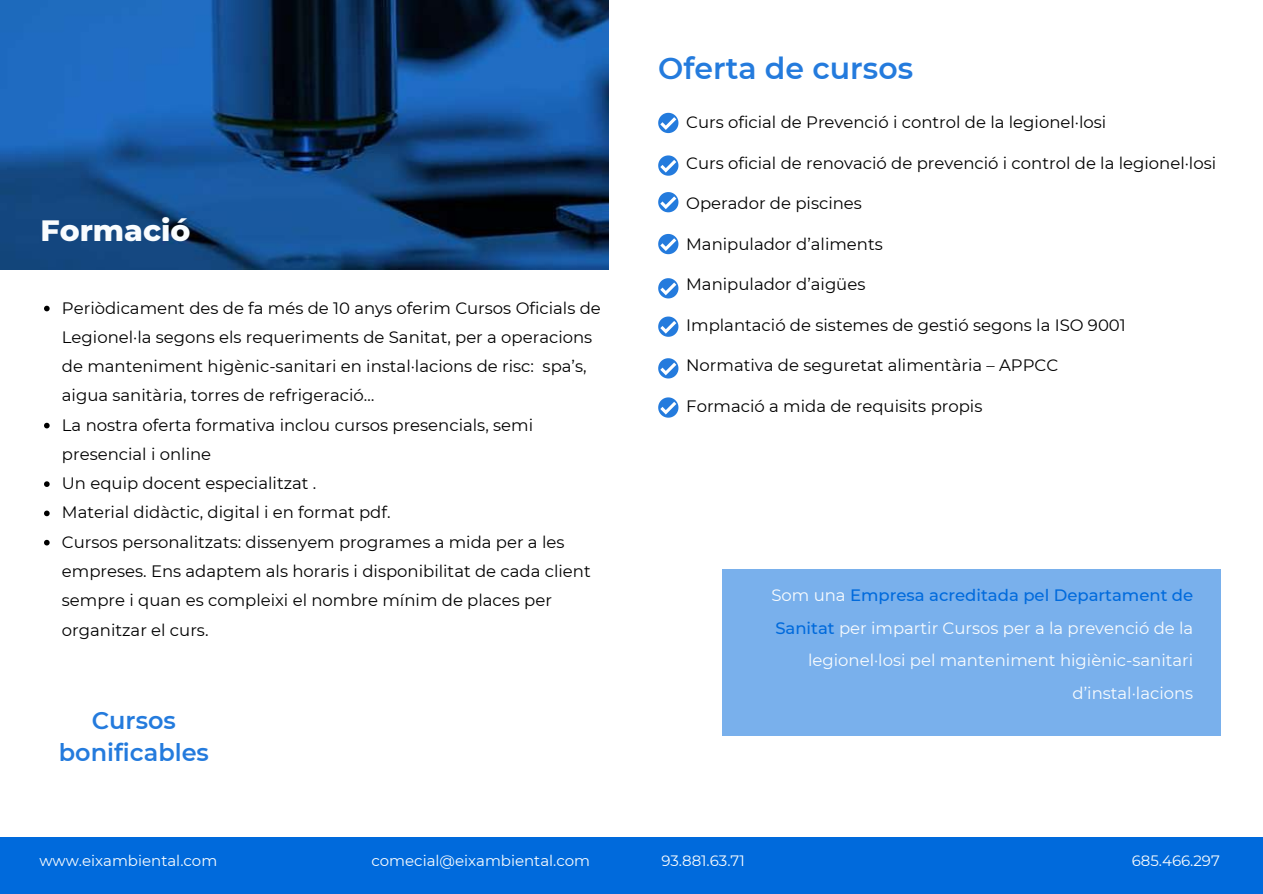
<style>
.page{position:relative;width:1263px;height:894px;background:#fff}
.page>*{position:absolute;margin:0;border:0;box-sizing:border-box;transform-origin:0 0}
.t1{font:600 30px "Montserrat";color:#247bdd}
.t2{font:800 30px "Montserrat";color:#f9fcfe}
.t3{font:600 24px/32.5px "Montserrat";color:#247bdd;text-align:center}
.t4{font:16.5px/29.2px "Montserrat";color:#000}
.t5{font:16.5px/32.5px "Montserrat";color:#f9fcfe;text-align:right}
.t6{font:15px "Montserrat";color:#f9fcfe}
.s1{font-weight:500;color:#006adc}
</style>
<div class="page">
<img style="left:0;top:0;width:608px;height:269px">
<svg style="left:658px;top:278px;width:20px;height:20px"></svg>
<svg style="left:658px;top:234px;width:20px;height:20px"></svg>
<svg style="left:658px;top:192px;width:20px;height:20px"></svg>
<svg style="left:658px;top:155px;width:20px;height:21px"></svg>
<svg style="left:658px;top:113px;width:20px;height:20px"></svg>
<svg style="left:658px;top:316px;width:20px;height:21px"></svg>
<svg style="left:658px;top:358px;width:20px;height:20px"></svg>
<svg style="left:658px;top:397px;width:20px;height:20px"></svg>
<div style="left:722px;top:569px;width:499px;height:166px;background:#79b0ec"></div>
<svg style="left:44px;top:305px;width:6px;height:6px"></svg>
<svg style="left:44px;top:422px;width:6px;height:6px"></svg>
<svg style="left:44px;top:481px;width:6px;height:6px"></svg>
<svg style="left:44px;top:510px;width:6px;height:6px"></svg>
<svg style="left:44px;top:539px;width:6px;height:6px"></svg>
<div style="left:0;top:836px;width:1263px;height:57px;background:#006adc"></div>
<h1 class="t2" style="left:40px;top:211px;width:152px">Formació</h1>
<p class="t4" style="left:62px;top:293px;width:540px">Periòdicament des de fa més de 10 anys oferim Cursos Oficials de Legionel·la segons els requeriments de Sanitat, per a operacions de manteniment higènic-sanitari en instal·lacions de risc: spa’s, aigua sanitària, torres de refrigeració…<br>La nostra oferta formativa inclou cursos presencials, semi presencial i online<br>Un equip docent especialitzat .<br>Material didàctic, digital i en format pdf.<br>Cursos personalitzats: dissenyem programes a mida per a les empreses. Ens adaptem als horaris i disponibilitat de cada client sempre i quan es compleixi el nombre mínim de places per organitzar el curs.</p>
<h2 class="t3" style="left:59px;top:703px;width:152px">Cursos bonificables</h2>
<h1 class="t1" style="left:658px;top:50px;width:256px">Oferta de cursos</h1>
<p class="t4" style="left:686px;top:107px;width:422px">Curs oficial de Prevenció i control de la legionel·losi</p>
<p class="t4" style="left:686px;top:148px;width:531px">Curs oficial de renovació de prevenció i control de la legionel·losi</p>
<p class="t4" style="left:686px;top:188px;width:177px">Operador de piscines</p>
<p class="t4" style="left:686px;top:229px;width:198px">Manipulador d’aliments</p>
<p class="t4" style="left:686px;top:269px;width:181px">Manipulador d’aigües</p>
<p class="t4" style="left:686px;top:310px;width:441px">Implantació de sistemes de gestió segons la ISO 9001</p>
<p class="t4" style="left:686px;top:350px;width:373px">Normativa de seguretat alimentària – APPCC</p>
<p class="t4" style="left:686px;top:391px;width:298px">Formació a mida de requisits propis</p>
<p class="t5" style="left:771px;top:579px;width:423px">Som una <span class="s1">Empresa acreditada pel Departament de Sanitat</span> per impartir Cursos per a la prevenció de la legionel·losi pel manteniment higiènic-sanitari d’instal·lacions</p>
<p class="t6" style="left:39px;top:851px;width:179px">www.eixambiental.com</p>
<p class="t6" style="left:371px;top:851px;width:220px">comecial@eixambiental.com</p>
<p class="t6" style="left:661px;top:851px;width:85px">93.881.63.71</p>
<p class="t6" style="left:1132px;top:851px;width:90px">685.466.297</p>
</div>
